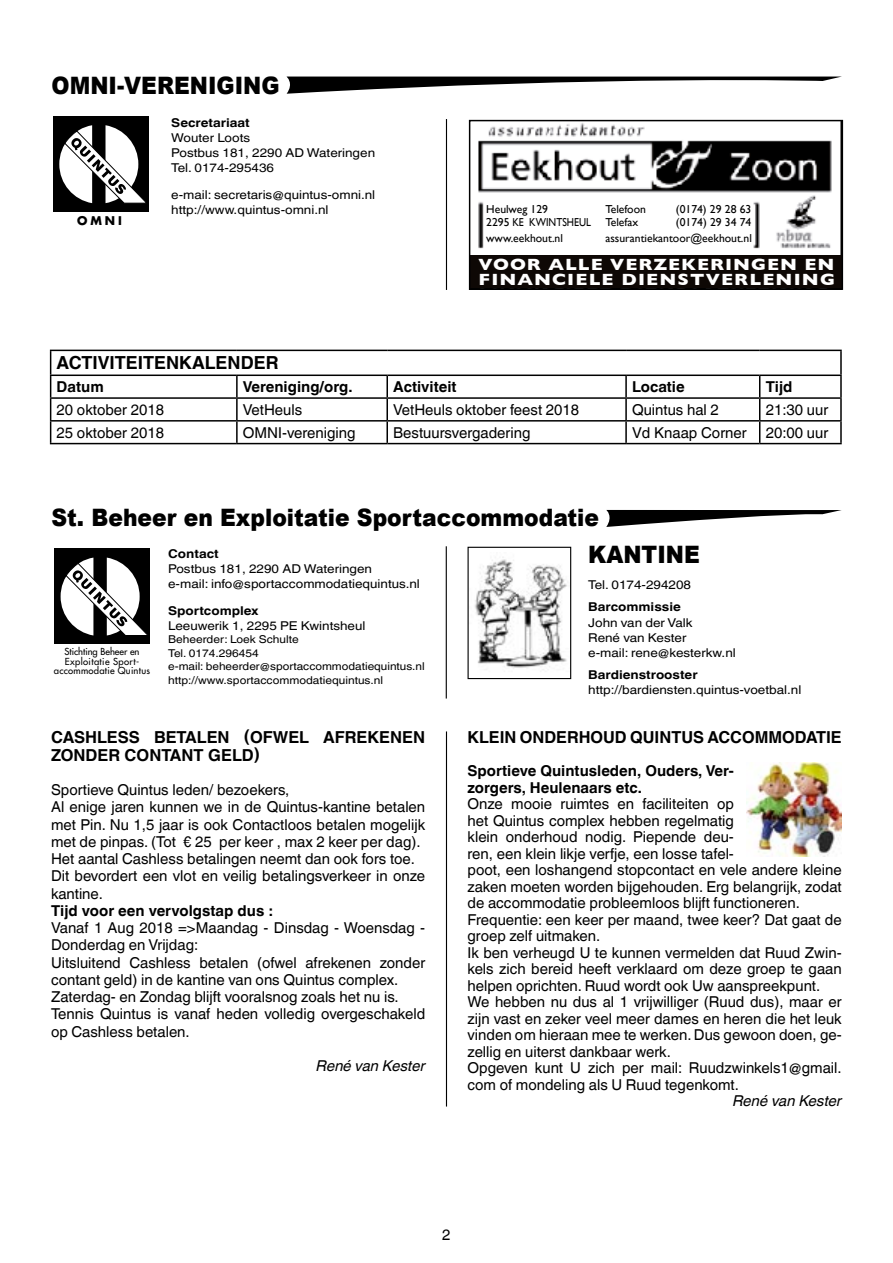
<style>
.page{position:relative;width:893px;height:1263px;background:#fff}
.page>*{position:absolute;margin:0;border:0;box-sizing:border-box;transform-origin:0 0}
.t1{font:900 24px/37.3px "Arial";color:#000;scale:.91 1}
.t2{font:700 18px "Helvetica World";color:#000}
.t3{font:700 16.5px/18px "Helvetica World";color:#000}
.t4{font:700 16.5px/15.1px "Gill Sans";letter-spacing:.06em;color:#fff;scale:1.13 1}
.t5{font:15px/16.5px "Helvetica World";color:#000}
.t6{font:700 15px/16.5px "Helvetica World";color:#000}
.t7{font:italic 15px "Helvetica World";color:#000}
.t8{font:12.15px/15px "Helvetica World";color:#000;scale:1.11 1}
.t9{font:700 12.15px "Helvetica World";color:#000;scale:1.11 1}
.t10{font:700 11.7px "Futura";color:#000}
.t11{font:11.55px "Gill Sans";color:#000}
.t12{font:10.8px/13.5px "Helvetica World";color:#000;scale:1.11 1}
.t13{font:9.45px/9.9px "Futura";letter-spacing:.025em;color:#000;text-align:center}
</style>
<div class="page">
<div style="left:53px;top:116px;width:96px;height:96px;background:#000"></div>
<svg style="left:59px;top:125px;width:87px;height:79px"></svg>
<svg style="left:286px;top:76px;width:556px;height:18px"></svg>
<hr style="left:446px;top:119px;width:1px;height:171px;background:#000">
<img style="left:472px;top:123px;width:368px;height:133px">
<div style="left:470px;top:256px;width:372px;height:32px;background:#0e0805"></div>
<div style="left:484px;top:203px;width:269px;height:42px;background:#fff"></div>
<div style="left:469px;top:120px;width:374px;height:170px;border:2px solid #000"></div>
<div style="left:54px;top:548px;width:96px;height:96px;background:#000"></div>
<hr style="left:446px;top:546px;width:1px;height:152px;background:#000">
<svg style="left:60px;top:509px;width:782px;height:127px"></svg>
<img style="left:470px;top:553px;width:99px;height:117px">
<div style="left:468px;top:547px;width:103px;height:132px;border:1px solid #000"></div>
<hr style="left:446px;top:731px;width:1px;height:375px;background:#000">
<img style="left:747px;top:763px;width:94px;height:93px">
<hr style="left:50px;top:350px;width:187px;height:1px;background:#000">
<hr style="left:237px;top:350px;width:150px;height:1px;background:#000">
<hr style="left:387px;top:350px;width:239px;height:1px;background:#000">
<hr style="left:626px;top:350px;width:134px;height:1px;background:#000">
<hr style="left:760px;top:350px;width:82px;height:1px;background:#000">
<hr style="left:840px;top:351px;width:2px;height:23px;background:#000">
<hr style="left:50px;top:374px;width:187px;height:2px;background:#000">
<hr style="left:237px;top:374px;width:150px;height:2px;background:#000">
<hr style="left:236px;top:376px;width:2px;height:21px;background:#000">
<hr style="left:387px;top:374px;width:239px;height:2px;background:#000">
<hr style="left:386px;top:376px;width:2px;height:21px;background:#000">
<hr style="left:626px;top:374px;width:134px;height:2px;background:#000">
<hr style="left:625px;top:376px;width:2px;height:21px;background:#000">
<hr style="left:760px;top:374px;width:82px;height:2px;background:#000">
<hr style="left:840px;top:376px;width:2px;height:21px;background:#000">
<hr style="left:50px;top:397px;width:187px;height:2px;background:#000">
<hr style="left:237px;top:397px;width:150px;height:2px;background:#000">
<hr style="left:236px;top:399px;width:2px;height:21px;background:#000">
<hr style="left:387px;top:397px;width:239px;height:2px;background:#000">
<hr style="left:386px;top:399px;width:2px;height:21px;background:#000">
<hr style="left:626px;top:397px;width:134px;height:2px;background:#000">
<hr style="left:625px;top:399px;width:2px;height:21px;background:#000">
<hr style="left:760px;top:397px;width:82px;height:2px;background:#000">
<hr style="left:840px;top:399px;width:2px;height:21px;background:#000">
<hr style="left:50px;top:420px;width:187px;height:2px;background:#000">
<svg style="left:50px;top:351px;width:1px;height:92px"></svg>
<hr style="left:237px;top:420px;width:150px;height:2px;background:#000">
<hr style="left:236px;top:422px;width:2px;height:21px;background:#000">
<hr style="left:387px;top:420px;width:239px;height:2px;background:#000">
<hr style="left:386px;top:422px;width:2px;height:21px;background:#000">
<hr style="left:626px;top:420px;width:134px;height:2px;background:#000">
<hr style="left:625px;top:422px;width:2px;height:21px;background:#000">
<hr style="left:760px;top:420px;width:82px;height:2px;background:#000">
<svg style="left:759px;top:376px;width:1px;height:67px"></svg>
<hr style="left:840px;top:422px;width:2px;height:21px;background:#000">
<hr style="left:50px;top:443px;width:187px;height:1px;background:#000">
<hr style="left:237px;top:443px;width:150px;height:1px;background:#000">
<hr style="left:387px;top:443px;width:239px;height:1px;background:#000">
<hr style="left:626px;top:443px;width:134px;height:1px;background:#000">
<hr style="left:760px;top:443px;width:82px;height:1px;background:#000">
<h1 class="t1" style="left:52px;top:66px;width:252px">OMNI-VERENIGING</h1>
<p class="t10" style="left:77px;top:213px;width:46px">OMNI</p>
<p class="t9" style="left:171px;top:116px;width:72px">Secretariaat</p>
<p class="t8" style="left:171px;top:130px;width:185px">Wouter Loots<br>Postbus 181, 2290 AD Wateringen<br>Tel. 0174-295436</p>
<p class="t8" style="left:171px;top:187px;width:185px">e-mail: secretaris@quintus-omni.nl http://www.quintus-omni.nl</p>
<p class="t11" style="left:486px;top:203px;width:63px">Heulweg 129</p>
<p class="t11" style="left:605px;top:203px;width:42px">Telefoon</p>
<p class="t11" style="left:676px;top:203px;width:77px">(0174) 29 28 63</p>
<p class="t11" style="left:486px;top:216px;width:106px">2295 KE KWINTSHEUL</p>
<p class="t11" style="left:605px;top:216px;width:34px">Telefax</p>
<p class="t11" style="left:676px;top:216px;width:77px">(0174) 29 34 74</p>
<p class="t11" style="left:486px;top:231px;width:78px">www.eekhout.nl</p>
<p class="t11" style="left:605px;top:231px;width:148px">assurantiekantoor@eekhout.nl</p>
<p class="t4" style="left:479px;top:257px;width:317px">VOOR ALLE VERZEKERINGEN EN<br>FINANCIELE DIENSTVERLENING</p>
<p class="t2" style="left:57px;top:353px;width:223px">ACTIVITEITENKALENDER</p>
<p class="t6" style="left:57px;top:379px;width:49px">Datum</p>
<p class="t6" style="left:243px;top:379px;width:111px">Vereniging/org.</p>
<p class="t6" style="left:393px;top:379px;width:65px">Activiteit</p>
<p class="t6" style="left:632px;top:379px;width:54px">Locatie</p>
<p class="t6" style="left:766px;top:379px;width:28px">Tijd</p>
<p class="t5" style="left:57px;top:401px;width:109px">20 oktober 2018</p>
<p class="t5" style="left:243px;top:401px;width:61px">VetHeuls</p>
<p class="t5" style="left:393px;top:401px;width:187px">VetHeuls oktober feest 2018</p>
<p class="t5" style="left:632px;top:401px;width:88px">Quintus hal 2</p>
<p class="t5" style="left:766px;top:401px;width:64px">21:30 uur</p>
<p class="t5" style="left:57px;top:424px;width:109px">25 oktober 2018</p>
<p class="t5" style="left:243px;top:424px;width:114px">OMNI-vereniging</p>
<p class="t5" style="left:393px;top:424px;width:139px">Bestuursvergadering</p>
<p class="t5" style="left:632px;top:424px;width:116px">Vd Knaap Corner</p>
<p class="t5" style="left:766px;top:424px;width:64px">20:00 uur</p>
<h1 class="t1" style="left:588px;top:498px;width:124px;text-indent:-537px">St. Beheer en Exploitatie Sportaccommodatie<br>KANTINE</h1>
<p class="t8" style="left:588px;top:577px;width:94px">Tel. 0174-294208</p>
<p class="t9" style="left:588px;top:600px;width:85px">Barcommissie</p>
<p class="t8" style="left:588px;top:615px;width:134px">John van der Valk<br>René van Kester<br>e-mail: rene@kesterkw.nl</p>
<p class="t9" style="left:588px;top:668px;width:100px">Bardienstrooster</p>
<p class="t8" style="left:588px;top:682px;width:193px">http://bardiensten.quintus-voetbal.nl</p>
<p class="t3" style="left:51px;top:729px;width:376px">CASHLESS BETALEN (OFWEL AFREKENEN<br>ZONDER CONTANT GELD)</p>
<p class="t5" style="left:51px;top:781px;width:376px;line-height:17.2px">Sportieve Quintus leden/ bezoekers,<br>Al enige jaren kunnen we in de Quintus-kantine betalen met Pin. Nu 1,5 jaar is ook Contactloos betalen mogelijk met de pinpas. (Tot € 25 per keer , max 2 keer per dag).<br>Het aantal Cashless betalingen neemt dan ook fors toe.<br>Dit bevordert een vlot en veilig betalingsverkeer in onze kantine.</p>
<p class="t6" style="left:51px;top:902px;width:223px">Tijd voor een vervolgstap dus :</p>
<p class="t5" style="left:51px;top:919px;width:376px;line-height:17.2px">Vanaf 1 Aug 2018 =&gt;Maandag - Dinsdag - Woensdag - Donderdag en Vrijdag:<br>Uitsluitend Cashless betalen (ofwel afrekenen zonder contant geld) in de kantine van ons Quintus complex.<br>Zaterdag- en Zondag blijft vooralsnog zoals het nu is.<br>Tennis Quintus is vanaf heden volledig overgeschakeld op Cashless betalen.</p>
<p class="t7" style="left:316px;top:1057px;width:111px">René van Kester</p>
<p class="t9" style="left:168px;top:547px;width:47px">Contact</p>
<p class="t8" style="left:168px;top:561px;width:228px">Postbus 181, 2290 AD Wateringen<br>e-mail: info@sportaccommodatiequintus.nl</p>
<p class="t9" style="left:168px;top:604px;width:83px">Sportcomplex</p>
<p class="t8" style="left:168px;top:618px;width:179px">Leeuwerik 1, 2295 PE Kwintsheul</p>
<p class="t12" style="left:168px;top:633px;width:233px">Beheerder: Loek Schulte<br>Tel. 0174.296454<br>e-mail: beheerder@sportaccommodatiequintus.nl http://www.sportaccommodatiequintus.nl</p>
<p class="t13" style="left:54px;top:646px;width:98px">Stichting Beheer en<br>Exploitatie Sport&shy;accommodatie Quintus</p>
<p class="t3" style="left:468px;top:729px;width:376px">KLEIN ONDERHOUD QUINTUS ACCOMMODATIE</p>
<p class="t6" style="left:468px;top:763px;width:268px">Sportieve Quintusleden, Ouders, Ver&shy;zorgers, Heulenaars etc.</p>
<p class="t5" style="left:468px;top:796px;width:376px">Onze mooie ruimtes en faciliteiten op<br>het Quintus complex hebben regelmatig<br>klein onderhoud nodig. Piepende deu-<br>ren, een klein likje verfje, een losse tafel-<br>poot, een loshangend stopcontact en vele andere kleine zaken moeten worden bijgehouden. Erg belangrijk, zodat de accommodatie probleemloos blijft functioneren.<br>Frequentie: een keer per maand, twee keer? Dat gaat de groep zelf uitmaken.<br>Ik ben verheugd U te kunnen vermelden dat Ruud Zwin&shy;kels zich bereid heeft verklaard om deze groep te gaan helpen oprichten. Ruud wordt ook Uw aanspreekpunt.<br>We hebben nu dus al 1 vrijwilliger (Ruud dus), maar er zijn vast en zeker veel meer dames en heren die het leuk vinden om hieraan mee te werken. Dus gewoon doen, ge&shy;zellig en uiterst dankbaar werk.<br>Opgeven kunt U zich per mail: Ruudzwinkels1@gmail. com of mondeling als U Ruud tegenkomt.</p>
<p class="t7" style="left:733px;top:1092px;width:111px">René van Kester</p>
<p class="t5" style="left:442px;top:1226px;width:10px">2</p>
</div>
